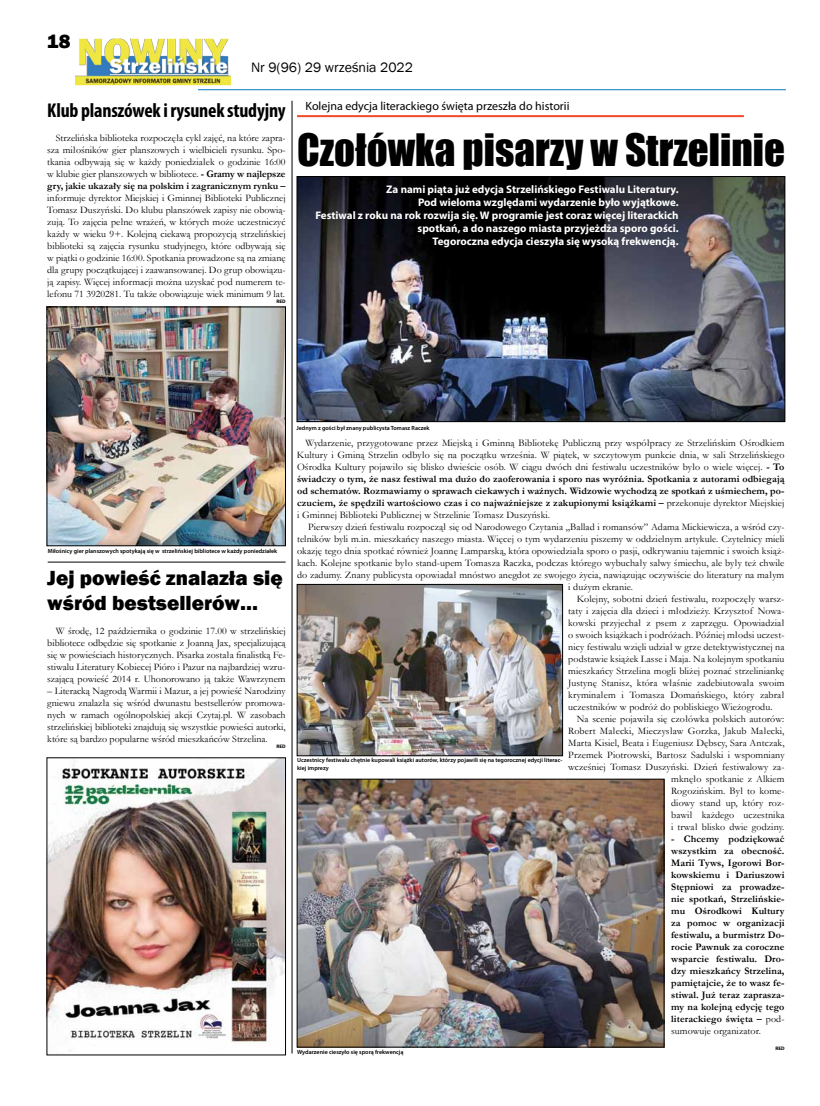
<style>
.page{position:relative;width:820px;height:1106px;background:#fff}
.page>*{position:absolute;margin:0;border:0;box-sizing:border-box;transform-origin:0 0}
.t1{font:41px "Impact";color:#000}
.t2{font:800 21px/25.2px "Franklin Gothic";color:#000}
.t3{font:700 condensed 20px "Myriad Pro";letter-spacing:-.01em;color:#000}
.t4{font:800 20px "Franklin Gothic";color:#000}
.t5{font:14px "Franklin Gothic";color:#000}
.t6{font:12px "Myriad Pro";color:#000}
.t7{font:700 11px/13.2px "Myriad Pro";color:#fff;text-align:right}
.t8{font:10px/12px "Garamond";letter-spacing:.01em;color:#000;text-align:justify}
.t9{font:700 10px/12px "Garamond";letter-spacing:.01em;color:#000;text-align:justify}
.t10{font:600 6px/7.2px "Myriad Pro";color:#000}
.t11{font:700 5px "Myriad Pro";color:#000}
.s1{font-weight:700}
.s2{font-weight:400}
</style>
<div class="page">
<hr style="left:198px;top:89px;width:587px;height:1px;background:#077ec3">
<img style="left:76px;top:38px;width:154px;height:47px">
<img style="left:299px;top:178px;width:483px;height:242px">
<div style="left:297px;top:176px;width:487px;height:246px;border:1px solid #000"></div>
<img style="left:299px;top:586px;width:261px;height:168px">
<div style="left:297px;top:584px;width:265px;height:172px;border:1px solid #000"></div>
<img style="left:49px;top:759px;width:234px;height:292px">
<img style="left:49px;top:309px;width:234px;height:235px">
<div style="left:47px;top:307px;width:238px;height:239px;border:1px solid #000"></div>
<hr style="left:297px;top:115px;width:446px;height:2px;background:#f0492c">
<hr style="left:292px;top:101px;width:1px;height:952px;background:#000">
<hr style="left:48px;top:562px;width:237px;height:1px;background:#000">
<img style="left:299px;top:781px;width:363px;height:264px">
<div style="left:297px;top:779px;width:367px;height:268px;border:1px solid #000"></div>
<h3 class="t4" style="left:47px;top:29px;width:25px">18</h3>
<h3 class="t5" style="left:251px;top:59px;width:163px">Nr 9(96) 29 września 2022</h3>
<h3 class="t3" style="left:47px;top:98px;width:240px">Klub planszówek i rysunek studyjny</h3>
<p class="t8" style="left:47px;top:132px;width:240px;text-indent:9px">Strzelińska biblioteka rozpoczęła cykl zajęć, na które zapra&shy;sza miłośników gier planszowych i wielbicieli rysunku. Spo&shy;tkania odbywają się w każdy poniedziałek o godzinie 16:00 w klubie gier planszowych w bibliotece. <span class="s1">- Gramy w najlepsze gry, jakie ukazały się na polskim i zagranicznym rynku –</span></p>
<p class="t8" style="left:47px;top:192px;width:240px">informuje dyrektor Miejskiej i Gminnej Biblioteki Publicznej Tomasz Duszyński. Do klubu planszówek zapisy nie obowią&shy;zują. To zajęcia pełne wrażeń, w których może uczestniczyć każdy w wieku 9+. Kolejną ciekawą propozycją strzelińskiej biblioteki są zajęcia rysunku studyjnego, które odbywają się w piątki o godzinie 16:00. Spotkania prowadzone są na zmianę dla grupy początkującej i zaawansowanej. Do grup obowiązu&shy;ją zapisy. Więcej informacji można uzyskać pod numerem te&shy;lefonu 71 3920281. Tu także obowiązuje wiek minimum 9 lat.</p>
<p class="t11" style="left:276px;top:298px;width:11px">RED</p>
<p class="t6" style="left:305px;top:98px;width:265px">Kolejna edycja literackiego święta przeszła do historii</p>
<h1 class="t1" style="left:297px;top:118px;width:489px">Czołówka pisarzy w Strzelinie</h1>
<p class="t7" style="left:315px;top:182px;width:364px">Za nami piąta już edycja Strzelińskiego Festiwalu Literatury.<br>Pod wieloma względami wydarzenie było wyjątkowe.<br>Festiwal z roku na rok rozwija się. W programie jest coraz więcej literackich spotkań, a do naszego miasta przyjeżdża sporo gości.<br>Tegoroczna edycja cieszyła się wysoką frekwencją.</p>
<p class="t10" style="left:48px;top:547px;width:231px">Miłośnicy gier planszowych spotykają się w strzelińskiej bibliotece w każdy poniedziałek</p>
<h2 class="t2" style="left:47px;top:565px;width:237px">Jej powieść znalazła się wśród bestsellerów…</h2>
<p class="t8" style="left:47px;top:624px;width:240px;text-indent:9px">W środę, 12 października o godzinie 17.00 w strzelińskiej bibliotece odbędzie się spotkanie z Joanną Jax, specjalizującą się w powieściach historycznych. Pisarka została finalistką Fe&shy;stiwalu Literatury Kobiecej Pióro i Pazur na najbardziej wzru&shy;szającą powieść 2014 r. Uhonorowano ją także Wawrzynem</p>
<p class="t8" style="left:47px;top:684px;width:240px">– Literacką Nagrodą Warmii i Mazur, a jej powieść Narodziny gniewu znalazła się wśród dwunastu bestsellerów promowa&shy;nych w ramach ogólnopolskiej akcji Czytaj.pl. W zasobach strzelińskiej biblioteki znajdują się wszystkie powieści autorki, które są bardzo popularne wśród mieszkańców Strzelina.</p>
<p class="t11" style="left:276px;top:743px;width:11px">RED</p>
<p class="t10" style="left:296px;top:424px;width:134px">Jednym z gości był znany publicysta Tomasz Raczek</p>
<p class="t8" style="left:297px;top:437px;width:489px;text-indent:9px">Wydarzenie, przygotowane przez Miejską i Gminną Bibliotekę Publiczną przy współpracy ze Strzelińskim Ośrodkiem Kultury i Gminą Strzelin odbyło się na początku września. W piątek, w szczytowym punkcie dnia, w sali Strzelińskiego Ośrodka Kultury pojawiło się blisko dwieście osób. W ciągu dwóch dni festiwalu uczestników było o wiele więcej. <span class="s1">- To świadczy o tym, że nasz festiwal ma dużo do zaoferowania i sporo nas wyróżnia. Spotkania z autorami odbiegają od schematów. Rozmawiamy o sprawach ciekawych i ważnych. Widzowie wychodzą ze spotkań z uśmiechem, po&shy;czuciem, że spędzili wartościowo czas i co najważniejsze z zakupionymi książkami –</span> przekonuje dyrektor Miejskiej i Gminnej Biblioteki Publicznej w Strzelinie Tomasz Duszyński.</p>
<p class="t8" style="left:308px;top:521px;width:478px">Pierwszy dzień festiwalu rozpoczął się od Narodowego Czytania „Ballad i romansów” Adama Mickiewicza, a wśród czy-</p>
<p class="t8" style="left:297px;top:533px;width:489px">telników byli m.in. mieszkańcy naszego miasta. Więcej o tym wydarzeniu piszemy w oddzielnym artykule. Czytelnicy mieli</p>
<p class="t8" style="left:297px;top:545px;width:489px">okazję tego dnia spotkać również Joannę Lamparską, która opowiedziała sporo o pasji, odkrywaniu tajemnic i swoich książ-</p>
<p class="t8" style="left:297px;top:557px;width:488px">kach. Kolejne spotkanie było stand-upem Tomasza Raczka, podczas którego wybuchały salwy śmiechu, ale były też chwile</p>
<p class="t8" style="left:297px;top:569px;width:488px">do zadumy. Znany publicysta opowiadał mnóstwo anegdot ze swojego życia, nawiązując oczywiście do literatury na małym</p>
<p class="t8" style="left:568px;top:581px;width:66px">i dużym ekranie.</p>
<p class="t8" style="left:576px;top:593px;width:209px">Kolejny, sobotni dzień festiwalu, rozpoczęły warsz-</p>
<p class="t8" style="left:568px;top:605px;width:218px">taty i zajęcia dla dzieci i młodzieży. Krzysztof Nowa-</p>
<p class="t8" style="left:568px;top:617px;width:218px">kowski przyjechał z psem z zaprzęgu. Opowiadział</p>
<p class="t8" style="left:568px;top:629px;width:218px">o swoich książkach i podróżach. Później młodsi uczest-</p>
<p class="t8" style="left:568px;top:641px;width:218px">nicy festiwalu wzięli udział w grze detektywistycznej na</p>
<p class="t8" style="left:568px;top:653px;width:218px">podstawie książek Lasse i Maja. Na kolejnym spotkaniu</p>
<p class="t8" style="left:568px;top:665px;width:218px">mieszkańcy Strzelina mogli bliżej poznać strzeliniankę</p>
<p class="t8" style="left:568px;top:677px;width:217px">Justynę Stanisz, która właśnie zadebiutowała swoim</p>
<p class="t8" style="left:568px;top:689px;width:218px">kryminałem i Tomasza Domańskiego, który zabrał</p>
<p class="t8" style="left:568px;top:701px;width:206px">uczestników w podróż do pobliskiego Wieżogrodu.</p>
<p class="t8" style="left:576px;top:713px;width:209px">Na scenie pojawiła się czołówka polskich autorów:</p>
<p class="t8" style="left:568px;top:725px;width:217px">Robert Małecki, Mieczysław Gorzka, Jakub Małecki,</p>
<p class="t8" style="left:568px;top:737px;width:218px">Marta Kisiel, Beata i Eugeniusz Dębscy, Sara Antczak,</p>
<p class="t8" style="left:568px;top:749px;width:218px">Przemek Piotrowski, Bartosz Sadulski i wspomniany</p>
<p class="t8" style="left:568px;top:761px;width:218px">wcześniej Tomasz Duszyński. Dzień festiwalowy za-</p>
<p class="t8" style="left:671px;top:773px;width:115px">mknęło spotkanie z Alkiem</p>
<p class="t8" style="left:671px;top:785px;width:115px">Rogozińskim. Był to kome-</p>
<p class="t8" style="left:671px;top:797px;width:115px">diowy stand up, który roz-</p>
<p class="t8" style="left:671px;top:809px;width:115px">bawił każdego uczestnika</p>
<p class="t8" style="left:671px;top:821px;width:115px">i trwał blisko dwie godziny.</p>
<p class="t9" style="left:671px;top:833px;width:115px">- Chcemy podziękować wszystkim za obecność.<br>Marii Tyws, Igorowi Bor&shy;kowskiemu i Dariuszowi Stępniowi za prowadze&shy;nie spotkań, Strzelińskie&shy;mu Ośrodkowi Kultury za pomoc w organizacji festiwalu, a burmistrz Do&shy;rocie Pawnuk za coroczne wsparcie festiwalu. Dro&shy;dzy mieszkańcy Strzelina, pamiętajcie, że to wasz fe&shy;stiwal. Już teraz zaprasza&shy;my na kolejną edycję tego literackiego święta – <span class="s2">pod&shy;sumowuje organizator.</span></p>
<p class="t11" style="left:775px;top:1045px;width:11px">RED</p>
<p class="t10" style="left:297px;top:1048px;width:108px">Wydarzenie cieszyło się sporą frekwencją</p>
<p class="t10" style="left:297px;top:756px;width:267px">Uczestnicy festiwalu chętnie kupowali książki autorów, którzy pojawili się na tegorocznej edycji literac&shy;kiej imprezy</p>
</div>
